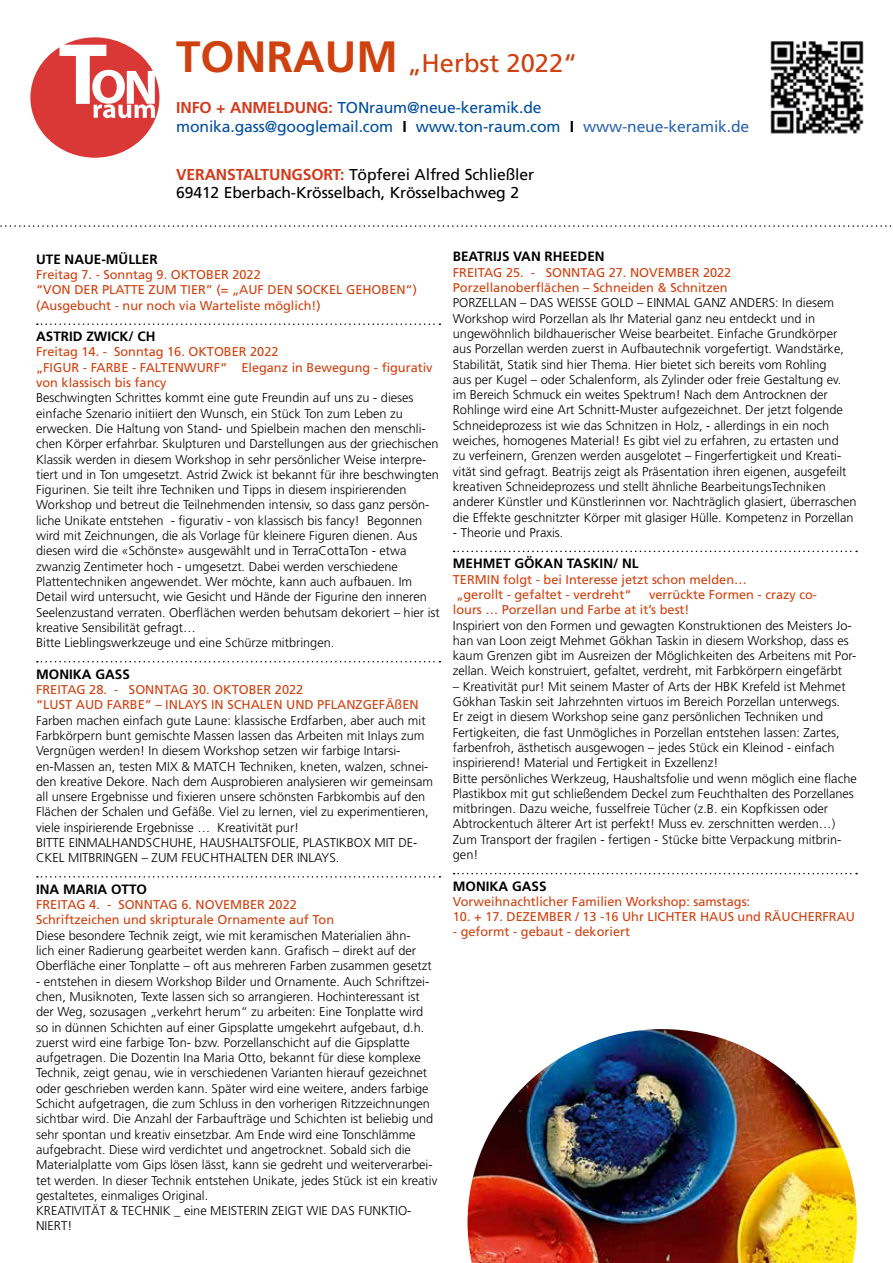
<style>
.page{position:relative;width:893px;height:1263px;background:#fff}
.page>*{position:absolute;margin:0;border:0;box-sizing:border-box;transform-origin:0 0}
.t1{font:25.5px "Frutiger";color:#cf410f}
.t2{font:15.75px/18.9px "Frutiger";letter-spacing:-.01em;color:#004e9e}
.t3{font:15.75px/18.9px "Frutiger";letter-spacing:-.01em;color:#000}
.t4{font:700 13.5px "Frutiger";color:#000}
.t5{font:300 12.75px/15.3px "Frutiger";color:#000}
.t6{font:12.75px/15.3px "Frutiger";color:#cf410f}
.s1{font-weight:700;font-size:43.8px}
.s2{font-weight:700;color:#d23a1c}
.s3{font-weight:700;color:#000}
.s4{color:#2c64af}
</style>
<div class="page">
<svg style="left:37px;top:323px;width:403px;height:2px"></svg>
<svg style="left:37px;top:661px;width:403px;height:1px"></svg>
<svg style="left:37px;top:876px;width:403px;height:2px"></svg>
<svg style="left:454px;top:551px;width:403px;height:1px"></svg>
<svg style="left:454px;top:873px;width:403px;height:1px"></svg>
<img style="left:770px;top:41px;width:94px;height:93px">
<img style="left:468px;top:1029px;width:389px;height:234px">
<svg style="left:30px;top:37px;width:129px;height:121px"></svg>
<svg style="left:0;top:225px;width:892px;height:2px"></svg>
<h1 class="t1" style="left:176px;top:49px;width:403px"><span class="s1">TONRAUM</span> „Herbst 2022“</h1>
<p class="t2" style="left:176px;top:98px;width:575px"><span class="s2">INFO + ANMELDUNG:</span> TONraum@neue-keramik.de monika.gass@googlemail.com <span class="s3">I</span> www.ton-raum.com <span class="s3">I</span> <span class="s4">www-neue-keramik.de</span></p>
<p class="t3" style="left:176px;top:164px;width:359px"><span class="s2">VERANSTALTUNGSORT:</span> Töpferei Alfred Schließler<br>69412 Eberbach-Krösselbach, Krösselbachweg 2</p>
<p class="t4" style="left:36px;top:251px;width:123px">UTE NAUE-MÜLLER</p>
<p class="t6" style="left:36px;top:267px;width:382px">Freitag 7. - Sonntag 9. OKTOBER 2022<br>“VON DER PLATTE ZUM TIER” (= „AUF DEN SOCKEL GEHOBEN“) (Ausgebucht - nur noch via Warteliste möglich!)</p>
<p class="t4" style="left:36px;top:328px;width:121px">ASTRID ZWICK/ CH</p>
<p class="t6" style="left:36px;top:344px;width:398px">Freitag 14. - Sonntag 16. OKTOBER 2022<br>„FIGUR - FARBE - FALTENWURF“ Eleganz in Bewegung - figurativ von klassisch bis fancy</p>
<p class="t5" style="left:36px;top:390px;width:405px">Beschwingten Schrittes kommt eine gute Freundin auf uns zu - dieses einfache Szenario initiiert den Wunsch, ein Stück Ton zum Leben zu erwecken. Die Haltung von Stand- und Spielbein machen den menschli&shy;chen Körper erfahrbar. Skulpturen und Darstellungen aus der griechischen Klassik werden in diesem Workshop in sehr persönlicher Weise interpre&shy;tiert und in Ton umgesetzt. Astrid Zwick ist bekannt für ihre beschwingten Figurinen. Sie teilt ihre Techniken und Tipps in diesem inspirierenden Workshop und betreut die Teilnehmenden intensiv, so dass ganz persön&shy;liche Unikate entstehen - figurativ - von klassisch bis fancy! Begonnen wird mit Zeichnungen, die als Vorlage für kleinere Figuren dienen. Aus diesen wird die «Schönste» ausgewählt und in TerraCottaTon - etwa zwanzig Zentimeter hoch - umgesetzt. Dabei werden verschiedene Plattentechniken angewendet. Wer möchte, kann auch aufbauen. Im Detail wird untersucht, wie Gesicht und Hände der Figurine den inneren Seelenzustand verraten. Oberflächen werden behutsam dekoriert – hier ist kreative Sensibilität gefragt…<br>Bitte Lieblingswerkzeuge und eine Schürze mitbringen.</p>
<p class="t4" style="left:36px;top:666px;width:95px">MONIKA GASS</p>
<p class="t6" style="left:36px;top:682px;width:384px">FREITAG 28. - SONNTAG 30. OKTOBER 2022<br>“LUST AUD FARBE” – INLAYS IN SCHALEN UND PFLANZGEFÄßEN</p>
<p class="t5" style="left:36px;top:712px;width:398px">Farben machen einfach gute Laune: klassische Erdfarben, aber auch mit Farbkörpern bunt gemischte Massen lassen das Arbeiten mit Inlays zum Vergnügen werden! In diesem Workshop setzen wir farbige Intarsi&shy;en-Massen an, testen MIX &amp; MATCH Techniken, kneten, walzen, schnei&shy;den kreative Dekore. Nach dem Ausprobieren analysieren wir gemeinsam all unsere Ergebnisse und fixieren unsere schönsten Farbkombis auf den Flächen der Schalen und Gefäße. Viel zu lernen, viel zu experimentieren, viele inspirierende Ergebnisse … Kreativität pur!<br>BITTE EINMALHANDSCHUHE, HAUSHALTSFOLIE, PLASTIKBOX MIT DE-CKEL MITBRINGEN – ZUM FEUCHTHALTEN DER INLAYS.</p>
<p class="t4" style="left:36px;top:881px;width:113px">INA MARIA OTTO</p>
<p class="t6" style="left:36px;top:897px;width:300px">FREITAG 4. - SONNTAG 6. NOVEMBER 2022<br>Schriftzeichen und skripturale Ornamente auf Ton</p>
<p class="t5" style="left:36px;top:928px;width:397px">Diese besondere Technik zeigt, wie mit keramischen Materialien ähn&shy;lich einer Radierung gearbeitet werden kann. Grafisch – direkt auf der<br>Oberfläche einer Tonplatte – oft aus mehreren Farben zusammen gesetzt</p>
<p class="t5" style="left:36px;top:973px;width:403px">- entstehen in diesem Workshop Bilder und Ornamente. Auch Schriftzei&shy;chen, Musiknoten, Texte lassen sich so arrangieren. Hochinteressant ist der Weg, sozusagen „verkehrt herum“ zu arbeiten: Eine Tonplatte wird so in dünnen Schichten auf einer Gipsplatte umgekehrt aufgebaut, d.h. zuerst wird eine farbige Ton- bzw. Porzellanschicht auf die Gipsplatte aufgetragen. Die Dozentin Ina Maria Otto, bekannt für diese komplexe Technik, zeigt genau, wie in verschiedenen Varianten hierauf gezeichnet oder geschrieben werden kann. Später wird eine weitere, anders farbige Schicht aufgetragen, die zum Schluss in den vorherigen Ritzzeichnungen sichtbar wird. Die Anzahl der Farbaufträge und Schichten ist beliebig und sehr spontan und kreativ einsetzbar. Am Ende wird eine Tonschlämme aufgebracht. Diese wird verdichtet und angetrocknet. Sobald sich die Materialplatte vom Gips lösen lässt, kann sie gedreht und weiterverarbei&shy;tet werden. In dieser Technik entstehen Unikate, jedes Stück ist ein kreativ gestaltetes, einmaliges Original.<br>KREATIVITÄT &amp; TECHNIK _ eine MEISTERIN ZEIGT WIE DAS FUNKTIO-NIERT!</p>
<p class="t4" style="left:453px;top:249px;width:153px">BEATRIJS VAN RHEEDEN</p>
<p class="t6" style="left:453px;top:264px;width:280px">FREITAG 25. - SONNTAG 27. NOVEMBER 2022<br>Porzellanoberflächen – Schneiden &amp; Schnitzen</p>
<p class="t5" style="left:453px;top:295px;width:405px">PORZELLAN – DAS WEISSE GOLD – EINMAL GANZ ANDERS: In diesem Workshop wird Porzellan als Ihr Material ganz neu entdeckt und in ungewöhnlich bildhauerischer Weise bearbeitet. Einfache Grundkörper aus Porzellan werden zuerst in Aufbautechnik vorgefertigt. Wandstärke, Stabilität, Statik sind hier Thema. Hier bietet sich bereits vom Rohling<br>aus per Kugel – oder Schalenform, als Zylinder oder freie Gestaltung ev. im Bereich Schmuck ein weites Spektrum! Nach dem Antrocknen der Rohlinge wird eine Art Schnitt-Muster aufgezeichnet. Der jetzt folgende Schneideprozess ist wie das Schnitzen in Holz, - allerdings in ein noch weiches, homogenes Material! Es gibt viel zu erfahren, zu ertasten und<br>zu verfeinern, Grenzen werden ausgelotet – Fingerfertigkeit und Kreati&shy;vität sind gefragt. Beatrijs zeigt als Präsentation ihren eigenen, ausgefeilt kreativen Schneideprozess und stellt ähnliche BearbeitungsTechniken anderer Künstler und Künstlerinnen vor. Nachträglich glasiert, überraschen die Effekte geschnitzter Körper mit glasiger Hülle. Kompetenz in Porzellan</p>
<p class="t5" style="left:453px;top:525px;width:112px">- Theorie und Praxis.</p>
<p class="t4" style="left:453px;top:556px;width:187px">MEHMET GÖKAN TASKIN/ NL</p>
<p class="t6" style="left:453px;top:571px;width:296px">TERMIN folgt - bei Interesse jetzt schon melden… „gerollt - gefaltet - verdreht“</p>
<p class="t6" style="left:453px;top:587px;width:366px;text-indent:196px">verrückte Formen - crazy co&shy;lours … Porzellan und Farbe at it’s best!</p>
<p class="t5" style="left:453px;top:617px;width:405px">Inspiriert von den Formen und gewagten Konstruktionen des Meisters Jo&shy;han van Loon zeigt Mehmet Gökhan Taskin in diesem Workshop, dass es kaum Grenzen gibt im Ausreizen der Möglichkeiten des Arbeitens mit Por&shy;zellan. Weich konstruiert, gefaltet, verdreht, mit Farbkörpern eingefärbt</p>
<p class="t5" style="left:453px;top:679px;width:405px">– Kreativität pur! Mit seinem Master of Arts der HBK Krefeld ist Mehmet Gökhan Taskin seit Jahrzehnten virtuos im Bereich Porzellan unterwegs.<br>Er zeigt in diesem Workshop seine ganz persönlichen Techniken und Fertigkeiten, die fast Unmögliches in Porzellan entstehen lassen: Zartes, farbenfroh, ästhetisch ausgewogen – jedes Stück ein Kleinod - einfach inspirierend! Material und Fertigkeit in Exzellenz!<br>Bitte persönliches Werkzeug, Haushaltsfolie und wenn möglich eine flache Plastikbox mit gut schließendem Deckel zum Feuchthalten des Porzellanes mitbringen. Dazu weiche, fusselfreie Tücher (z.B. ein Kopfkissen oder Abtrockentuch älterer Art ist perfekt! Muss ev. zerschnitten werden…)<br>Zum Transport der fragilen - fertigen - Stücke bitte Verpackung mitbrin&shy;gen!</p>
<p class="t4" style="left:453px;top:878px;width:95px">MONIKA GASS</p>
<p class="t6" style="left:453px;top:894px;width:299px">Vorweihnachtlicher Familien Workshop: samstags:</p>
<p class="t6" style="left:453px;top:909px;width:404px">10. + 17. DEZEMBER / 13 -16 Uhr LICHTER HAUS und RÄUCHERFRAU</p>
<p class="t6" style="left:453px;top:924px;width:179px">- geformt - gebaut - dekoriert</p>
</div>
